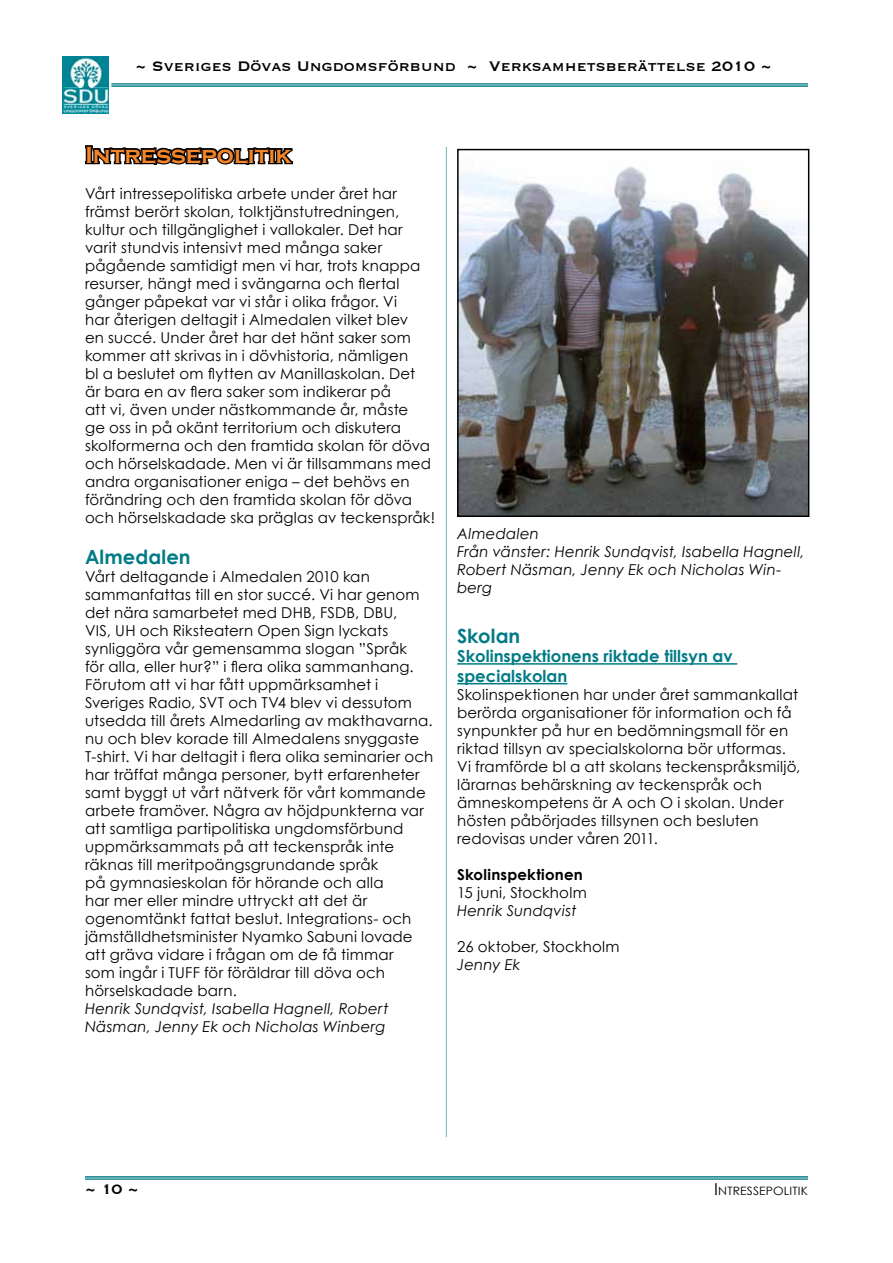
<style>
.page{position:relative;width:893px;height:1263px;background:#fff}
.page>*{position:absolute;margin:0;border:0;box-sizing:border-box;transform-origin:0 0}
.t1{font:700 24px "Copperplate Gothic";color:#f58427}
.t2{font:700 19.5px "Century Gothic";letter-spacing:.005em;color:#007b85}
.t3{font:18px "Copperplate";color:#000}
.t4{font:700 16.5px/19.8px "Century Gothic";color:#007b85}
.t5{font:15px/18px "Century Gothic";letter-spacing:.015em;color:#000}
.t6{font:italic 15px/18px "Century Gothic";letter-spacing:.01em;color:#000}
.t7{font:700 15px "Century Gothic";letter-spacing:.015em;color:#000}
.t8{font:11.55px "Century Gothic";letter-spacing:.01em;color:#000;scale:1.05 1}
.s1{font-size:16.5px}
</style>
<div class="page">
<hr style="left:85px;top:1176px;width:723px;height:1px;background:#007b85">
<hr style="left:85px;top:1177px;width:723px;height:1px;background:#007b85">
<hr style="left:85px;top:1179px;width:723px;height:1px;background:#007b85">
<hr style="left:111px;top:83px;width:697px;height:1px;background:#007b85">
<hr style="left:111px;top:85px;width:697px;height:1px;background:#007b85">
<hr style="left:111px;top:86px;width:697px;height:1px;background:#007b85">
<img style="left:62px;top:57px;width:47px;height:57px">
<hr style="left:446px;top:147px;width:1px;height:990px;background:#007b85">
<svg style="left:85px;top:145px;width:209px;height:20px"></svg>
<img style="left:460px;top:166px;width:346px;height:348px">
<div style="left:457px;top:149px;width:352px;height:368px;border:2px solid #000"></div>
<hr style="left:457px;top:663px;width:280px;height:2px;background:#007b85">
<hr style="left:457px;top:683px;width:110px;height:1px;background:#007b85">
<p class="t3" style="left:136px;top:55px;width:637px">~ Sveriges Dövas Ungdomsförbund ~ Verksamhetsberättelse 2010 ~</p>
<h1 class="t1" style="left:85px;top:141px;width:208px">Intressepolitik</h1>
<p class="t5" style="left:85px;top:184px;width:352px">Vårt intressepolitiska arbete under året har främst berört skolan, tolktjänstutredningen, kultur och tillgänglighet i vallokaler. Det har varit stundvis intensivt med många saker pågående samtidigt men vi har, trots knappa resurser, hängt med i svängarna och flertal gånger påpekat var vi står i olika frågor. Vi<br>har återigen deltagit i Almedalen vilket blev<br>en succé. Under året har det hänt saker som kommer att skrivas in i dövhistoria, nämligen<br>bl a beslutet om flytten av Manillaskolan. Det<br>är bara en av flera saker som indikerar på<br>att vi, även under nästkommande år, måste<br>ge oss in på okänt territorium och diskutera skolformerna och den framtida skolan för döva och hörselskadade. Men vi är tillsammans med andra organisationer eniga – det behövs en förändring och den framtida skolan för döva och hörselskadade ska präglas av teckenspråk!</p>
<h2 class="t2" style="left:85px;top:545px;width:107px">Almedalen</h2>
<p class="t5" style="left:85px;top:567px;width:350px">Vårt deltagande i Almedalen 2010 kan sammanfattas till en stor succé. Vi har genom det nära samarbetet med DHB, FSDB, DBU,<br>VIS, UH och Riksteatern Open Sign lyckats synliggöra vår gemensamma slogan ”Språk<br>för alla, eller hur?” i flera olika sammanhang.<br>Förutom att vi har fått uppmärksamhet i Sveriges Radio, SVT och TV4 blev vi dessutom utsedda till årets Almedarling av makthavarna. nu och blev korade till Almedalens snyggaste T-shirt. Vi har deltagit i flera olika seminarier och har träffat många personer, bytt erfarenheter samt byggt ut vårt nätverk för vårt kommande arbete framöver. Några av höjdpunkterna var att samtliga partipolitiska ungdomsförbund uppmärksammats på att teckenspråk inte räknas till meritpoängsgrundande språk<br>på gymnasieskolan för hörande och alla<br>har mer eller mindre uttryckt att det är ogenomtänkt fattat beslut. Integrations- och jämställdhetsminister Nyamko Sabuni lovade att gräva vidare i frågan om de få timmar<br>som ingår i TUFF för föräldrar till döva och hörselskadade barn.</p>
<p class="t6" style="left:85px;top:999px;width:305px">Henrik Sundqvist, Isabella Hagnell, Robert<br>Näsman, Jenny Ek och Nicholas Winberg</p>
<p class="t6" style="left:457px;top:524px;width:349px">Almedalen<br>Från vänster: Henrik Sundqvist, Isabella Hagnell,<br>Robert Näsman, Jenny Ek och Nicholas Win&shy;berg</p>
<h2 class="t2" style="left:457px;top:623px;width:65px">Skolan</h2>
<p class="t4" style="left:457px;top:646px;width:277px">Skolinspektionens riktade tillsyn av specialskolan</p>
<p class="t5" style="left:457px;top:685px;width:345px">Skolinspektionen har under året sammankallat berörda organisationer för information och få synpunkter på hur en bedömningsmall för en riktad tillsyn av specialskolorna bör utformas.<br>Vi framförde bl a att skolans teckenspråksmiljö, lärarnas behärskning av teckenspråk och ämneskompetens är A och O i skolan. Under hösten påbörjades tillsynen och besluten redovisas under våren 2011.</p>
<p class="t7" style="left:457px;top:865px;width:127px">Skolinspektionen</p>
<p class="t5" style="left:457px;top:883px;width:131px">15 juni, Stockholm</p>
<p class="t6" style="left:457px;top:901px;width:121px">Henrik Sundqvist</p>
<p class="t5" style="left:457px;top:937px;width:164px">26 oktober, Stockholm</p>
<p class="t6" style="left:457px;top:955px;width:65px">Jenny Ek</p>
<p class="t3" style="left:85px;top:1177px;width:55px">~ 10 ~</p>
<p class="t8" style="left:714px;top:1183px;width:91px"><span class="s1">I</span>NTRESSEPOLITI K</p>
</div>
